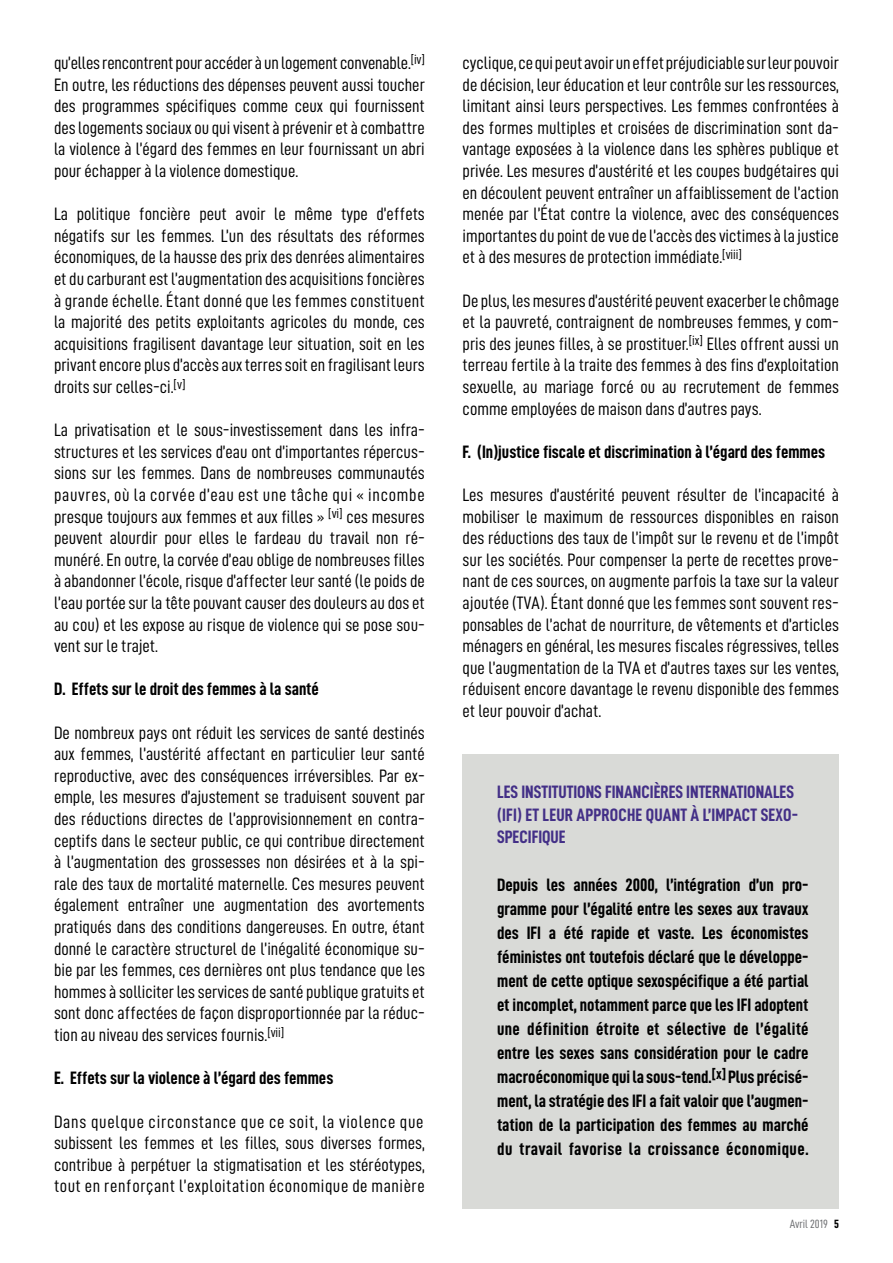
<style>
.page{position:relative;width:893px;height:1263px;background:#fff}
.page>*{position:absolute;margin:0;border:0;box-sizing:border-box;transform-origin:0 0}
.t1{font:18px/21.6px "D DIN Condensed";color:#000;text-align:justify}
.t2{font:18px/24px "D DIN Condensed Bold";color:#000;text-align:justify}
.t3{font:18px/22.5px "D DIN Condensed Bold";color:#432f87}
.t4{font:12px "D DIN Condensed";color:#6d6e71}
.s1{font-family:"D DIN Condensed Bold";color:#000}
</style>
<div class="page">
<div style="left:462px;top:754px;width:377px;height:455px;background:#d9dad7"></div>
<p class="t1" style="left:54px;top:52px;width:372px">qu’elles rencontrent pour accéder à un logement convenable.<sup>[iv] </sup>En outre, les réductions des dépenses peuvent aussi toucher des programmes spécifiques comme ceux qui fournissent des logements sociaux ou qui visent à prévenir et à combattre la violence à l’égard des femmes en leur fournissant un abri pour échapper à la violence domestique.</p>
<p class="t1" style="left:54px;top:203px;width:372px">La politique foncière peut avoir le même type d’effets négatifs sur les femmes. L’un des résultats des réformes économiques, de la hausse des prix des denrées alimentaires et du carburant est l’augmentation des acquisitions foncières à grande échelle. Étant donné que les femmes constituent la majorité des petits exploitants agricoles du monde, ces acquisitions fragilisent davantage leur situation, soit en les privant encore plus d’accès aux terres soit en fragilisant leurs droits sur celles-ci.<sup>[v]</sup></p>
<p class="t1" style="left:54px;top:419px;width:372px">La privatisation et le sous-investissement dans les infra&shy;structures et les services d’eau ont d’importantes répercus&shy;sions sur les femmes. Dans de nombreuses communautés pauvres, où la corvée d’eau est une tâche qui « incombe presque toujours aux femmes et aux filles » <sup>[vi]</sup> ces mesures peuvent alourdir pour elles le fardeau du travail non ré&shy;munéré. En outre, la corvée d’eau oblige de nombreuses filles à abandonner l’école, risque d’affecter leur santé (le poids de l’eau portée sur la tête pouvant causer des douleurs au dos et au cou) et les expose au risque de violence qui se pose sou&shy;vent sur le trajet.</p>
<p class="t2" style="left:54px;top:677px;width:266px">D. Effets sur le droit des femmes à la santé</p>
<p class="t1" style="left:54px;top:721px;width:372px">De nombreux pays ont réduit les services de santé destinés aux femmes, l’austérité affectant en particulier leur santé reproductive, avec des conséquences irréversibles. Par ex&shy;emple, les mesures d’ajustement se traduisent souvent par des réductions directes de l’approvisionnement en contra&shy;ceptifs dans le secteur public, ce qui contribue directement à l’augmentation des grossesses non désirées et à la spi&shy;rale des taux de mortalité maternelle. Ces mesures peuvent également entraîner une augmentation des avortements pratiqués dans des conditions dangereuses. En outre, étant donné le caractère structurel de l’inégalité économique su&shy;bie par les femmes, ces dernières ont plus tendance que les hommes à solliciter les services de santé publique gratuits et sont donc affectées de façon disproportionnée par la réduc&shy;tion au niveau des services fournis.<sup>[vii]</sup></p>
<p class="t2" style="left:54px;top:1066px;width:281px">E. Effets sur la violence à l’égard des femmes</p>
<p class="t1" style="left:54px;top:1110px;width:372px">Dans quelque circonstance que ce soit, la violence que subissent les femmes et les filles, sous diverses formes, contribue à perpétuer la stigmatisation et les stéréotypes, tout en renforçant l’exploitation économique de manière</p>
<p class="t1" style="left:463px;top:52px;width:378px">cyclique, ce qui peut avoir un effet préjudiciable sur leur pouvoir de décision, leur éducation et leur contrôle sur les ressources, limitant ainsi leurs perspectives. Les femmes confrontées à des formes multiples et croisées de discrimination sont da&shy;vantage exposées à la violence dans les sphères publique et privée. Les mesures d’austérité et les coupes budgétaires qui en découlent peuvent entraîner un affaiblissement de l’action menée par l’État contre la violence, avec des conséquences importantes du point de vue de l’accès des victimes à la justice et à des mesures de protection immédiate.<sup>[viii]</sup></p>
<p class="t1" style="left:463px;top:289px;width:378px">De plus, les mesures d’austérité peuvent exacerber le chômage et la pauvreté, contraignent de nombreuses femmes, y com&shy;pris des jeunes filles, à se prostituer.<sup>[ix]</sup> Elles offrent aussi un terreau fertile à la traite des femmes à des fins d’exploitation sexuelle, au mariage forcé ou au recrutement de femmes comme employées de maison dans d’autres pays.</p>
<p class="t2" style="left:463px;top:439px;width:364px">F. (In)justice fiscale et discrimination à l’égard des femmes</p>
<p class="t1" style="left:463px;top:484px;width:378px">Les mesures d’austérité peuvent résulter de l’incapacité à mobiliser le maximum de ressources disponibles en raison des réductions des taux de l’impôt sur le revenu et de l’impôt sur les sociétés. Pour compenser la perte de recettes prove&shy;nant de ces sources, on augmente parfois la taxe sur la valeur ajoutée (TVA). Étant donné que les femmes sont souvent res&shy;ponsables de l’achat de nourriture, de vêtements et d’articles ménagers en général, les mesures fiscales régressives, telles que l’augmentation de la TVA et d’autres taxes sur les ventes, réduisent encore davantage le revenu disponible des femmes et leur pouvoir d’achat.</p>
<p class="t3" style="left:497px;top:780px;width:302px">LES INSTITUTIONS FINANCIÈRES INTERNATIONALES (IFI) ET LEUR APPROCHE QUANT À L’IMPACT SEXO-<br>SPECIFIQUE</p>
<p class="t2" style="left:497px;top:872px;width:313px">Depuis les années 2000, l’intégration d’un pro&shy;gramme pour l’égalité entre les sexes aux travaux des IFI a été rapide et vaste. Les économistes féministes ont toutefois déclaré que le développe&shy;ment de cette optique sexospécifique a été partial et incomplet, notamment parce que les IFI adoptent une définition étroite et sélective de l’égalité entre les sexes sans considération pour le cadre macroéconomique qui la sous-tend.<sup>[x]</sup> Plus précisé&shy;ment, la stratégie des IFI a fait valoir que l’augmen&shy;tation de la participation des femmes au marché du travail favorise la croissance économique.</p>
<p class="t4" style="left:790px;top:1218px;width:51px">Avril 2019 <span class="s1">5</span></p>
</div>
